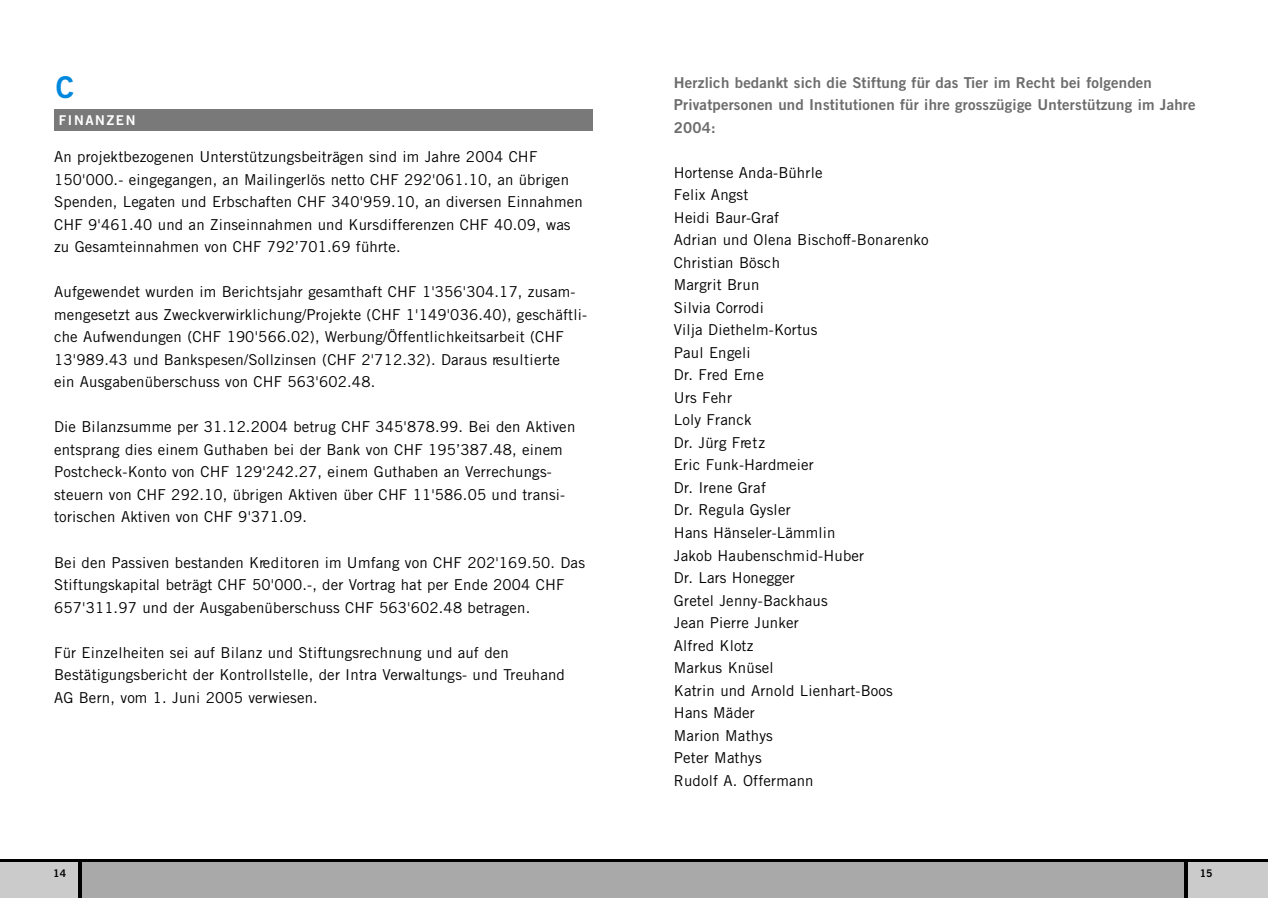
<style>
.page{position:relative;width:1268px;height:898px;background:#fff}
.page>*{position:absolute;margin:0;border:0;box-sizing:border-box;transform-origin:0 0}
.t1{font:30px "Trade Gothic Bold Two";color:#0088de}
.t2{font:15px/22.5px "Trade Gothic";letter-spacing:.015em;color:#000}
.t3{font:15px/22.5px "Trade Gothic Bold Two";letter-spacing:.01em;color:#6c6c6c}
.t4{font:13.5px "Trade Gothic Bold Two";color:#fff}
.t5{font:10.5px "Trade Gothic Bold Two";color:#000}
</style>
<div class="page">
<div style="left:54px;top:109px;width:538px;height:22px;background:#797979"></div>
<div style="left:1185px;top:860px;width:82px;height:37px;background:#cbcbcb"></div>
<div style="left:0;top:860px;width:79px;height:37px;background:#cbcbcb"></div>
<div style="left:79px;top:860px;width:1106px;height:37px;background:#a9a9a9"></div>
<hr style="left:78px;top:860px;width:3px;height:37px;background:#000">
<hr style="left:0;top:858px;width:1267px;height:3px;background:#000">
<hr style="left:1184px;top:860px;width:3px;height:37px;background:#000">
<h1 class="t1" style="left:56px;top:77px;width:20px">C</h1>
<p class="t4" style="left:59px;top:116px;width:78px">F I N A N Z E N</p>
<p class="t2" style="left:54px;top:147px;width:530px">An projektbezogenen Unterstützungsbeiträgen sind im Jahre 2004 CHF 150'000.- eingegangen, an Mailingerlös netto CHF 292'061.10, an übrigen Spenden, Legaten und Erbschaften CHF 340'959.10, an diversen Einnahmen CHF 9'461.40 und an Zinseinnahmen und Kursdiffe renzen CHF 40.09, was zu Gesamteinnahmen von CHF 792’701.69 führte.</p>
<p class="t2" style="left:54px;top:282px;width:534px">Aufgewendet wurden im Berichtsjahr gesamthaft CHF 1'356'304.17, zusam&shy;mengesetzt aus Zweckverw irk lic h u n g /P rojekte (CHF 1'149'036.40), geschäftli&shy;che Aufwendungen (CHF 190'566.02), We rb u n g /Ö ffentlichkeitsarbeit (CHF 13'989.43 und Bankspesen/Sollzinsen (CHF 2'712.32). Daraus re s u ltie rte<br>ein Ausgabenüberschuss von CHF 563'602.48.</p>
<p class="t2" style="left:54px;top:417px;width:522px">Die Bilanzsumme per 31.12.2004 betrug CHF 345'878.99. Bei den Aktiven entsprang dies einem Guthaben bei der Bank von CHF 195’387.48, einem Postcheck-Konto von CHF 129'242.27, einem Guthaben an Ve rre c h u n g s -<br>s te u e rn von CHF 292.10, übrigen Aktiven über CHF 11'586.05 und transi&shy;torischen Aktiven von CHF 9'371.09.</p>
<p class="t2" style="left:54px;top:552px;width:532px">Bei den Passiven bestanden Kre d ito ren im Umfang von CHF 202'169.50. Das<br>Stiftungskapital beträgt CHF 50'000.-, der Vo rtrag hat per Ende 2004 CHF<br>657'311.97 und der Ausgabenüberschuss CHF 563'602.48 betragen.</p>
<p class="t2" style="left:54px;top:642px;width:512px">Für Einzelheiten sei auf Bilanz und Stiftungsrechnung und auf den<br>Bestätigungsbericht der Kontrollstelle, der Intra Ve rwaltungs- und Tre u h a n d<br>AG Bern, vom 1. Juni 2005 verw ie s e n .</p>
<p class="t3" style="left:673px;top:72px;width:523px">H e rzlich bedankt sich die Stiftung für das Tier im Recht bei folgenden<br>Privatpersonen und Institutionen für ihre grosszügige Unterstützung im Jahre<br>2 0 0 4 :</p>
<p class="t2" style="left:673px;top:162px;width:256px">H o rtense Anda-Bührle<br>Felix Angst<br>Heidi Baur-G ra f<br>Adrian und Olena Bischoff-B o n a re n k o<br>Christian Bösch<br>M a rgrit Bru n<br>Silvia Corro d i<br>Vilja Diethelm-Kortu s<br>Paul Engeli<br>D r. Fred Ern e<br>Urs Fehr<br>Loly Franck<br>D r. Jürg Fre tz<br>Eric Funk-Hard m e ie r<br>D r. Irene Graf<br>D r. Regula Gysler<br>Hans Hänseler-L ä m m lin<br>Jakob Haubenschmid-Huber<br>D r. Lars Honegger<br>G retel Jenny-Backhaus<br>Jean Pierre Junker<br>A lfred Klotz<br>Markus Knüsel<br>Katrin und Arnold Lienhart-B o o s<br>Hans Mäder<br>Marion Mathys<br>Peter Mathys<br>Rudolf A. Offe rm a n n</p>
<p class="t5" style="left:53px;top:869px;width:14px">14</p>
<p class="t5" style="left:1199px;top:869px;width:14px">15</p>
</div>
